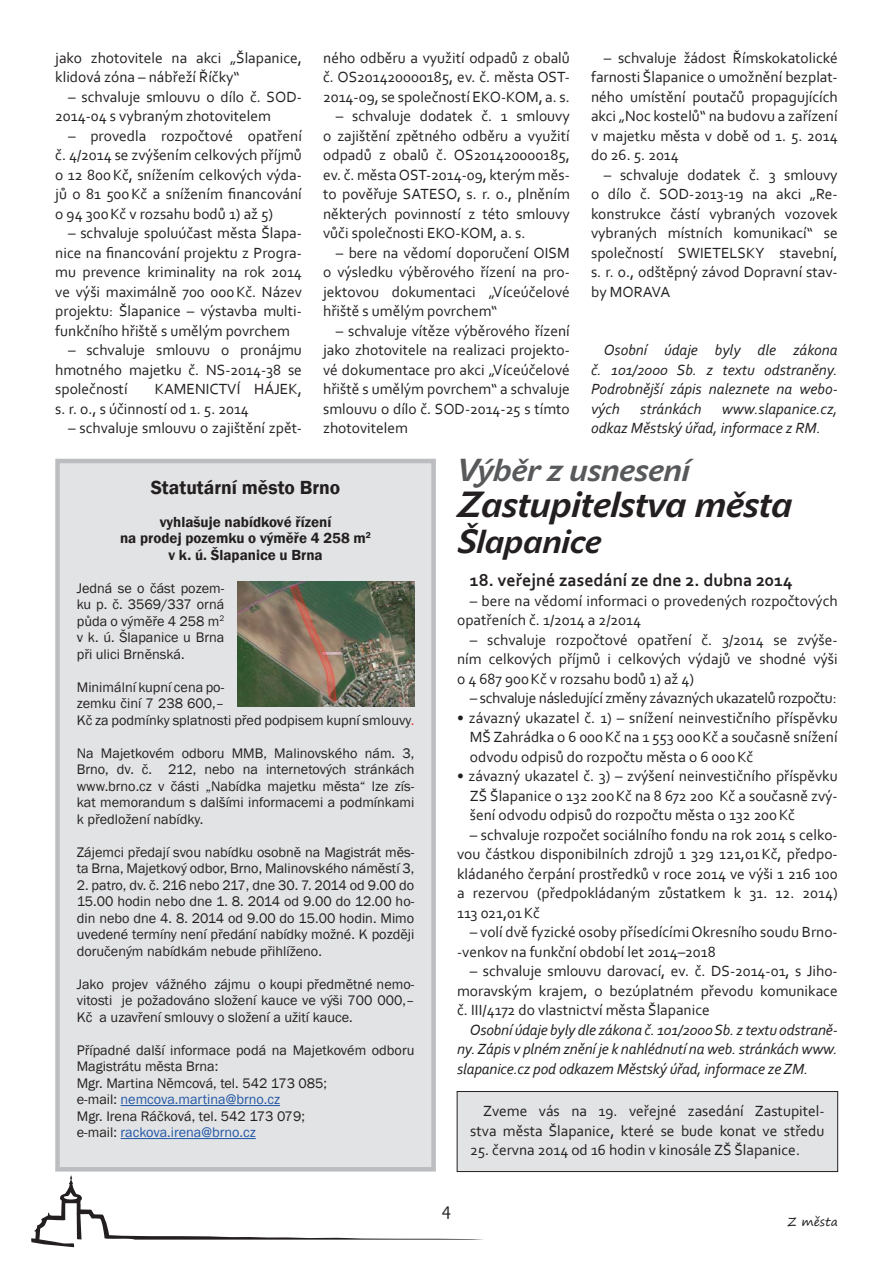
<style>
.page{position:relative;width:893px;height:1263px;background:#fff}
.page>*{position:absolute;margin:0;border:0;box-sizing:border-box;transform-origin:0 0}
.t1{font:italic 700 36px "John Sans Text Pro";letter-spacing:-.01em;color:#231f20}
.t2{font:italic 700 33px "John Sans Text Pro";letter-spacing:-.01em;color:#231f20}
.t3{font:italic 700 31.5px "John Sans Text Pro";letter-spacing:-.01em;color:#58595b}
.t4{font:600 19.5px "Franklin Gothic";color:#231f20}
.t5{font:700 18px "Corbel";color:#231f20}
.t6{font:15.45px/19.5px "Corbel";color:#231f20;text-align:justify}
.t7{font:italic 15.45px/19.5px "Corbel";letter-spacing:-.01em;color:#231f20;text-align:justify}
.t8{font:15.45px "Corbel";letter-spacing:-.02em;color:#231f20}
.t9{font:600 15px/16.5px "Franklin Gothic";color:#231f20;text-align:center}
.t10{font:14.25px/16.5px "Franklin Gothic";color:#231f20;text-align:justify}
.t11{font:12px "Segoe Print";color:#231f20}
.s1{color:#ef3d3e}
.s2{color:#2156a7}
</style>
<div class="page">
<div style="left:58px;top:461px;width:376px;height:708px;background:#e2e3e4"></div>
<hr style="left:121px;top:1105px;width:159px;height:1px;background:#2156a7">
<hr style="left:121px;top:1138px;width:135px;height:1px;background:#2156a7">
<div style="left:55px;top:459px;width:381px;height:712px;border:4px solid #bbbdc0"></div>
<img style="left:237px;top:581px;width:177px;height:126px">
<div style="left:457px;top:1091px;width:381px;height:80px;background:#e2e3e4"></div>
<div style="left:457px;top:1091px;width:381px;height:81px;border:1px solid #231f20"></div>
<svg style="left:31px;top:1175px;width:452px;height:72px"></svg>
<p class="t6" style="left:55px;top:49px;width:248px">jako zhotovitele na akci „Šlapanice, klidová zóna – nábřeží Říčky“</p>
<p class="t6" style="left:55px;top:88px;width:248px;text-indent:13px">– schvaluje smlouvu o dílo č. SOD-<br>2014-04 s vybraným zhotovitelem</p>
<p class="t6" style="left:55px;top:127px;width:248px;text-indent:13px">– provedla rozpočtové opatření č. 4/2014 se zvýšením celkových příjmů o 12 800 Kč, snížením celkových výda&shy;jů o 81 500 Kč a snížením financování o 94 300 Kč v rozsahu bodů 1) až 5)</p>
<p class="t6" style="left:55px;top:224px;width:248px;text-indent:13px">– schvaluje spoluúčast města Šlapa&shy;nice na financování projektu z Progra&shy;mu prevence kriminality na rok 2014 ve výši maximálně 700 000 Kč. Název projektu: Šlapanice – výstavba multi&shy;funkčního hřiště s umělým povrchem</p>
<p class="t6" style="left:55px;top:341px;width:248px;text-indent:13px">– schvaluje smlouvu o pronájmu hmotného majetku č. NS-2014-38 se společností</p>
<p class="t6" style="left:55px;top:380px;width:248px;text-indent:99px">KAMENICTVÍ HÁJEK, s. r. o., s účinností od 1. 5. 2014</p>
<p class="t6" style="left:68px;top:419px;width:235px">– schvaluje smlouvu o zajištění zpět-</p>
<p class="t6" style="left:323px;top:49px;width:248px">ného odběru a využití odpadů z obalů č. OS201420000185, ev. č. města OST-2014-09, se společností EKO-KOM, a. s.</p>
<p class="t6" style="left:323px;top:107px;width:248px;text-indent:13px">– schvaluje dodatek č. 1 smlouvy o zajištění zpětného odběru a využití odpadů z obalů č. OS201420000185, ev. č. města OST-2014-09, kterým měs&shy;to pověřuje SATESO, s. r. o., plněním některých povinností z této smlouvy vůči společnosti EKO-KOM, a. s.</p>
<p class="t6" style="left:323px;top:244px;width:248px;text-indent:13px">– bere na vědomí doporučení OISM o výsledku výběrového řízení na pro&shy;jektovou dokumentaci „Víceúčelové hřiště s umělým povrchem“</p>
<p class="t6" style="left:323px;top:322px;width:248px;text-indent:13px">– schvaluje vítěze výběrového řízení jako zhotovitele na realizaci projekto&shy;vé dokumentace pro akci „Víceúčelové hřiště s umělým povrchem“ a schvaluje smlouvu o dílo č. SOD-2014-25 s tímto zhotovitelem</p>
<p class="t6" style="left:591px;top:49px;width:248px;text-indent:13px">– schvaluje žádost Římskokatolické farnosti Šlapanice o umožnění bezplat&shy;ného umístění poutačů propagujících akci „Noc kostelů“ na budovu a zařízení v majetku města v době od 1. 5. 2014 do 26. 5. 2014</p>
<p class="t6" style="left:591px;top:166px;width:248px;text-indent:13px">– schvaluje dodatek č. 3 smlouvy o dílo č. SOD-2013-19 na akci „Re&shy;konstrukce částí vybraných vozovek vybraných místních komunikací“ se společností SWIETELSKY stavební, s. r. o., odštěpný závod Dopravní stav&shy;by MORAVA</p>
<p class="t7" style="left:591px;top:342px;width:248px;text-indent:13px">Osobní údaje byly dle zákona č. 101/2000 Sb. z textu odstraněny.<br>Podrobnější zápis naleznete na webo&shy;vých</p>
<p class="t7" style="left:640px;top:400px;width:63px">stránkách</p>
<p class="t7" style="left:591px;top:400px;width:248px;text-indent:131px">www.slapanice.cz, odkaz Městský úřad, informace z RM.</p>
<p class="t4" style="left:151px;top:476px;width:191px">Statutární město Brno</p>
<p class="t9" style="left:120px;top:513px;width:252px">vyhlašuje nabídkové řízení<br>na prodej pozemku o výměře 4 258 m<sup>2 </sup>v k. ú. Šlapanice u Brna</p>
<p class="t10" style="left:77px;top:580px;width:149px">Jedná se o část pozem&shy;ku p. č. 3569/337 orná půda o výměře 4 258 m<sup>2 </sup>v k. ú. Šlapanice u Brna při ulici Brněnská.</p>
<p class="t10" style="left:77px;top:679px;width:339px;text-align:left">Minimální kupní cena po-<br>zemku činí 7 238 600,–<br>Kč za podmínky splatnosti před podpisem kupní smlouvy<span class="s1">.</span></p>
<p class="t10" style="left:77px;top:745px;width:339px">Na Majetkovém odboru MMB, Malinovského nám. 3, Brno, dv. č. 212, nebo na internetových stránkách www.brno.cz v části „Nabídka majetku města“ lze zís&shy;kat memorandum s dalšími informacemi a podmínkami k předložení nabídky.</p>
<p class="t10" style="left:77px;top:844px;width:339px">Zájemci předají svou nabídku osobně na Magistrát měs&shy;ta Brna, Majetkový odbor, Brno, Malinovského náměstí 3,</p>
<p class="t10" style="left:77px;top:877px;width:339px">2. patro, dv. č. 216 nebo 217, dne 30. 7. 2014 od 9.00 do 15.00 hodin nebo dne 1. 8. 2014 od 9.00 do 12.00 ho&shy;din nebo dne 4. 8. 2014 od 9.00 do 15.00 hodin. Mimo uvedené termíny není předání nabídky možné. K později doručeným nabídkám nebude přihlíženo.</p>
<p class="t10" style="left:77px;top:976px;width:339px">Jako projev vážného zájmu o koupi předmětné nemo&shy;vitosti je požadováno složení kauce ve výši 700 000,– Kč a uzavření smlouvy o složení a užití kauce.</p>
<p class="t10" style="left:77px;top:1042px;width:339px;text-align:left">Případné další informace podá na Majetkovém odboru Magistrátu města Brna:<br>Mgr. Martina Němcová, tel. 542 173 085;<br>e-mail: <span class="s2">nemcova.martina@brno.cz<br></span>Mgr. Irena Ráčková, tel. 542 173 079;<br>e-mail: <span class="s2">rackova.irena@brno.cz</span></p>
<p class="t3" style="left:457px;top:458px;width:234px">Výběr z usnesení</p>
<p class="t1" style="left:457px;top:491px;width:337px">Zastupitelstva města</p>
<p class="t2" style="left:457px;top:529px;width:146px">Šlapanice</p>
<p class="t5" style="left:470px;top:573px;width:324px">18. veřejné zasedání ze dne 2. dubna 2014</p>
<p class="t6" style="left:457px;top:592px;width:382px;text-indent:13px">– bere na vědomí informaci o provedených rozpočtových opatřeních č. 1/2014 a 2/2014</p>
<p class="t6" style="left:457px;top:631px;width:382px;text-indent:13px">– schvaluje rozpočtové opatření č. 3/2014 se zvýše&shy;ním celkových příjmů i celkových výdajů ve shodné výši o 4 687 900 Kč v rozsahu bodů 1) až 4)</p>
<p class="t8" style="left:470px;top:692px;width:368px">– schvaluje následující změny závazných ukazatelů rozpočtu:</p>
<p class="t6" style="left:470px;top:709px;width:369px;text-indent:-13px">• závazný ukazatel č. 1) – snížení neinvestičního příspěvku MŠ Zahrádka o 6 000 Kč na 1 553 000 Kč a současně snížení odvodu odpisů do rozpočtu města o 6 000 Kč</p>
<p class="t6" style="left:470px;top:768px;width:369px;text-indent:-13px">• závazný ukazatel č. 3) – zvýšení neinvestičního příspěvku ZŠ Šlapanice o 132 200 Kč na 8 672 200 Kč a současně zvý&shy;šení odvodu odpisů do rozpočtu města o 132 200 Kč</p>
<p class="t6" style="left:457px;top:826px;width:382px;text-indent:13px">– schvaluje rozpočet sociálního fondu na rok 2014 s celko&shy;vou částkou disponibilních zdrojů 1 329 121,01 Kč, předpo&shy;kládaného čerpání prostředků v roce 2014 ve výši 1 216 100 a rezervou (předpokládaným zůstatkem k 31. 12. 2014)<br>113 021,01 Kč</p>
<p class="t6" style="left:457px;top:924px;width:382px;text-indent:13px">– volí dvě fyzické osoby přísedícími Okresního soudu Brno--venkov na funkční období let 2014–2018</p>
<p class="t6" style="left:470px;top:963px;width:369px">– schvaluje smlouvu darovací, ev. č. DS-2014-01, s Jiho-</p>
<p class="t6" style="left:457px;top:982px;width:382px">moravským krajem, o bezúplatném převodu komunikace</p>
<p class="t6" style="left:457px;top:1002px;width:254px">č. III/4172 do vlastnictví města Šlapanice</p>
<p class="t7" style="left:470px;top:1021px;width:369px">Osobní údaje byly dle zákona č. 101/2000 Sb. z textu odstraně-</p>
<p class="t7" style="left:457px;top:1041px;width:382px">ny. Zápis v plném znění je k nahlédnutí na web. stránkách www.</p>
<p class="t7" style="left:457px;top:1060px;width:353px">slapanice.cz pod odkazem Městský úřad, informace ze ZM.</p>
<p class="t6" style="left:470px;top:1102px;width:356px;text-align:right">Zveme vás na 19. veřejné zasedání Zastupitel&shy;stva města Šlapanice, které se bude konat ve středu</p>
<p class="t6" style="left:470px;top:1141px;width:331px">25. června 2014 od 16 hodin v kinosále ZŠ Šlapanice.</p>
<p class="t11" style="left:787px;top:1211px;width:52px">Z města</p>
</div>
